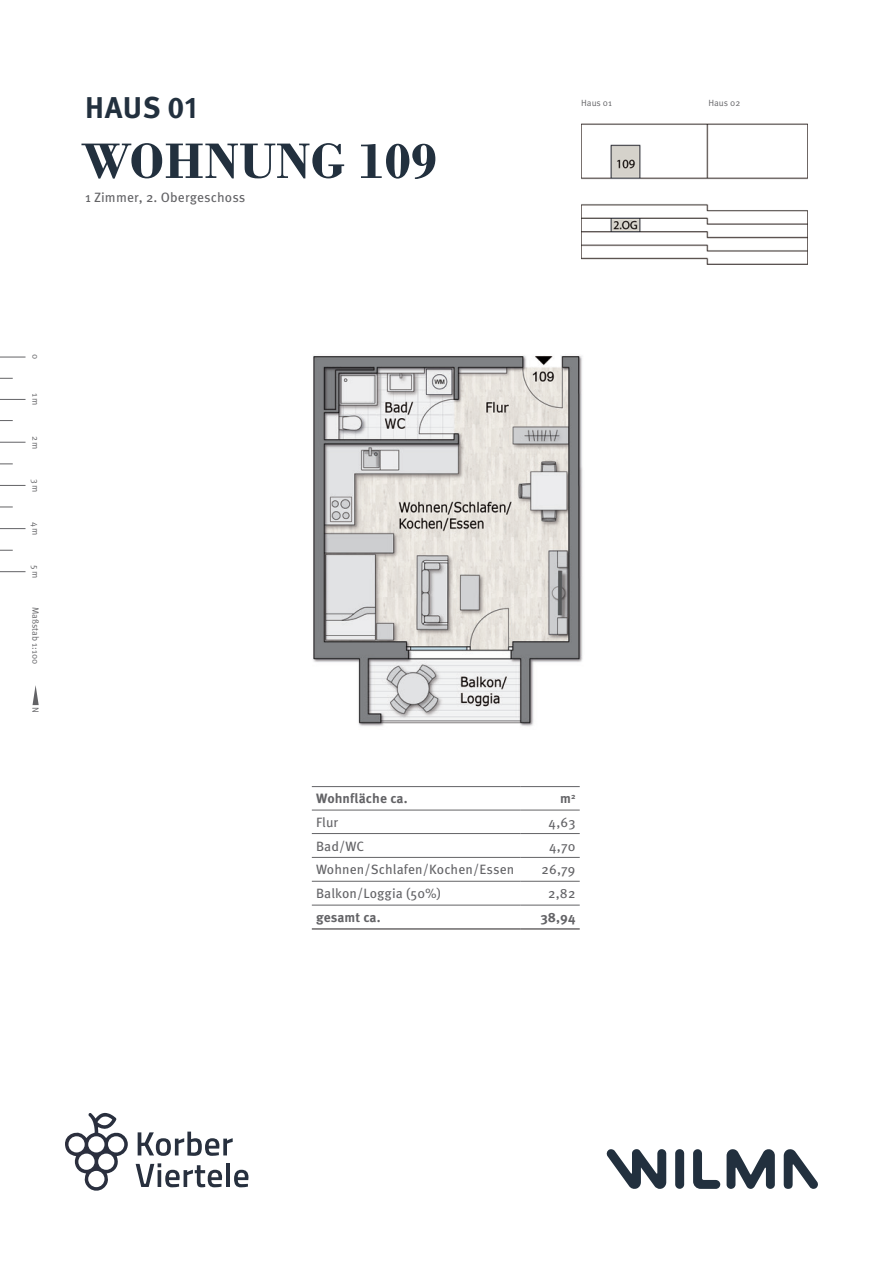
<style>
.page{position:relative;width:893px;height:1263px;background:#fff}
.page>*{position:absolute;margin:0;border:0;box-sizing:border-box;transform-origin:0 0}
.t1{font:700 52.5px "Bodoni";letter-spacing:.01em;color:#22303e}
.t2{font:700 30px "Meta Pro";letter-spacing:.015em;color:#22303e}
.t3{font:13.5px "Meta Pro";letter-spacing:.01em;color:#636366}
.t4{font:700 13.5px "Meta Pro";letter-spacing:.01em;color:#636366}
.t5{font:9px "Meta Pro Norm";color:#636366}
</style>
<div class="page">
<img style="left:311px;top:355px;width:272px;height:575px">
<hr style="left:312px;top:833px;width:208px;height:1px;background:#636366">
<hr style="left:520px;top:833px;width:60px;height:1px;background:#636366">
<hr style="left:312px;top:857px;width:208px;height:1px;background:#636366">
<hr style="left:520px;top:857px;width:60px;height:1px;background:#636366">
<hr style="left:312px;top:881px;width:208px;height:1px;background:#636366">
<hr style="left:520px;top:881px;width:60px;height:1px;background:#636366">
<hr style="left:312px;top:786px;width:208px;height:1px;background:#636366">
<hr style="left:520px;top:786px;width:60px;height:1px;background:#636366">
<hr style="left:312px;top:810px;width:208px;height:1px;background:#636366">
<hr style="left:520px;top:810px;width:60px;height:1px;background:#636366">
<hr style="left:312px;top:905px;width:208px;height:1px;background:#636366">
<hr style="left:520px;top:905px;width:60px;height:1px;background:#636366">
<hr style="left:312px;top:928px;width:208px;height:1px;background:#231f20">
<hr style="left:520px;top:928px;width:60px;height:1px;background:#231f20">
<svg style="left:65px;top:1113px;width:183px;height:78px"></svg>
<svg style="left:784px;top:1149px;width:34px;height:40px"></svg>
<svg style="left:727px;top:1149px;width:48px;height:40px"></svg>
<svg style="left:693px;top:1149px;width:27px;height:40px"></svg>
<svg style="left:675px;top:1149px;width:9px;height:40px"></svg>
<svg style="left:606px;top:1149px;width:60px;height:40px"></svg>
<img style="left:581px;top:123px;width:227px;height:142px">
<svg style="left:0;top:550px;width:13px;height:1px"></svg>
<svg style="left:0;top:507px;width:13px;height:1px"></svg>
<svg style="left:0;top:463px;width:13px;height:1px"></svg>
<svg style="left:0;top:420px;width:13px;height:1px"></svg>
<svg style="left:0;top:378px;width:13px;height:1px"></svg>
<svg style="left:0;top:357px;width:26px;height:1px"></svg>
<svg style="left:0;top:399px;width:26px;height:1px"></svg>
<svg style="left:0;top:442px;width:26px;height:1px"></svg>
<svg style="left:0;top:485px;width:26px;height:1px"></svg>
<svg style="left:0;top:528px;width:26px;height:1px"></svg>
<svg style="left:0;top:571px;width:26px;height:1px"></svg>
<svg style="left:33px;top:685px;width:6px;height:20px"></svg>
<div style="left:560px;top:183px;width:263px;height:18px;background:#fff"></div>
<h2 class="t2" style="left:85px;top:84px;width:114px">HAUS 01</h2>
<h1 class="t1" style="left:81px;top:130px;width:357px">WOHNUNG 109</h1>
<p class="t3" style="left:85px;top:187px;width:162px">1 Zimmer, 2. Obergeschoss</p>
<p class="t5" style="left:581px;top:96px;width:32px">Haus 01</p>
<p class="t5" style="left:708px;top:96px;width:33px">Haus 02</p>
<p class="t5" style="left:42px;top:354px;width:7px;rotate:90deg">0</p>
<p class="t5" style="left:42px;top:393px;width:14px;rotate:90deg">1m</p>
<p class="t5" style="left:42px;top:435px;width:15px;rotate:90deg">2m</p>
<p class="t5" style="left:42px;top:479px;width:15px;rotate:90deg">3m</p>
<p class="t5" style="left:42px;top:522px;width:15px;rotate:90deg">4m</p>
<p class="t5" style="left:42px;top:565px;width:14px;rotate:90deg">5m</p>
<p class="t5" style="left:42px;top:607px;width:58px;rotate:90deg">Maßstab 1:100</p>
<p class="t5" style="left:42px;top:707px;width:7px;rotate:90deg">N</p>
<p class="t4" style="left:316px;top:788px;width:93px">Wohnfläche ca.</p>
<p class="t4" style="left:560px;top:788px;width:17px">m<sup>2</sup></p>
<p class="t3" style="left:316px;top:812px;width:24px">Flur</p>
<p class="t3" style="left:549px;top:812px;width:28px">4,63</p>
<p class="t3" style="left:316px;top:835px;width:50px">Bad/WC</p>
<p class="t3" style="left:549px;top:835px;width:28px">4,70</p>
<p class="t3" style="left:316px;top:859px;width:200px">Wohnen/Schlafen/Kochen/Essen</p>
<p class="t3" style="left:542px;top:859px;width:35px">26,79</p>
<p class="t3" style="left:316px;top:883px;width:126px">Balkon/Loggia (50%)</p>
<p class="t3" style="left:548px;top:883px;width:29px">2,82</p>
<p class="t4" style="left:316px;top:907px;width:66px">gesamt ca.</p>
<p class="t4" style="left:540px;top:907px;width:37px">38,94</p>
</div>
